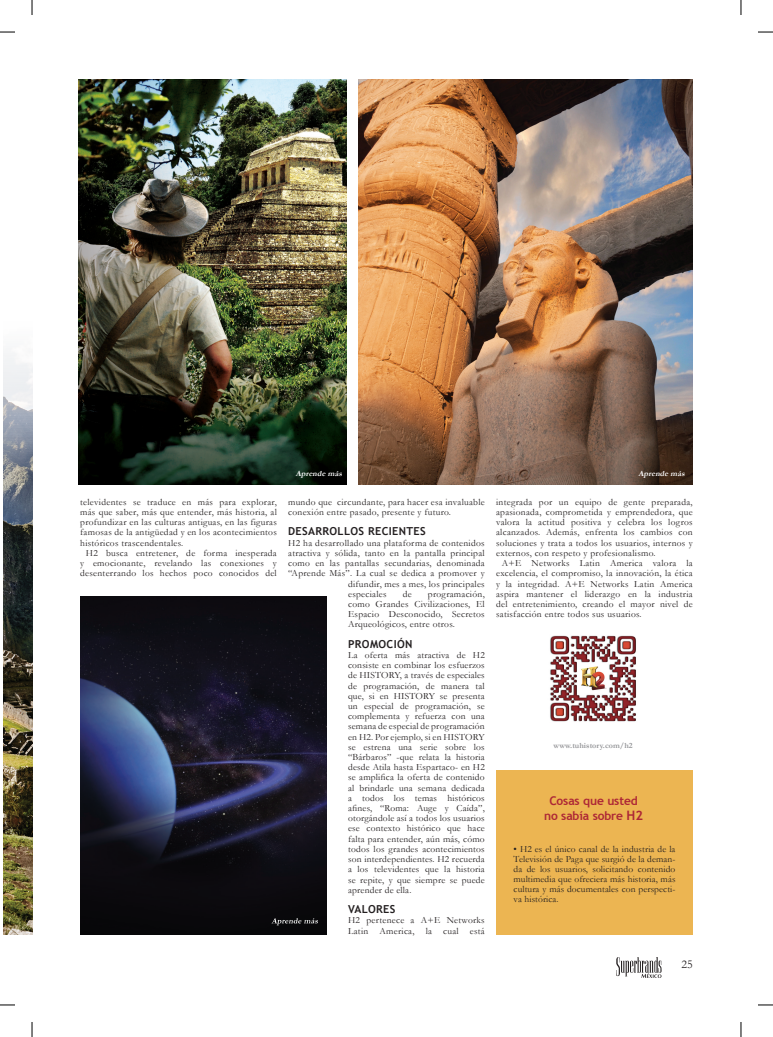
<style>
.page{position:relative;width:773px;height:1037px;background:#fff}
.page>*{position:absolute;margin:0;border:0;box-sizing:border-box;transform-origin:0 0}
.t1{font:700 12px "Trebuchet MS";letter-spacing:-.01em;color:#ad2736}
.t2{font:12px "Garamond";color:#231f20}
.t3{font:700 11px "Trebuchet MS";letter-spacing:.03em;color:#231f20}
.t4{font:9.5px/10.2px "Garamond";letter-spacing:.03em;color:#231f20;text-align:justify}
.t5{font:700 8px "Garamond";letter-spacing:.01em;color:#919295}
.t6{font:italic 700 8px "Garamond";color:#fff}
.s1{font-size:13px}
</style>
<div class="page">
<svg style="left:616px;top:957px;width:45px;height:20px"></svg>
<img style="left:550px;top:635px;width:86px;height:87px">
<div style="left:496px;top:769px;width:196px;height:164px;background:#ecb552"></div>
<img style="left:358px;top:80px;width:334px;height:404px">
<img style="left:4px;top:353px;width:28px;height:580px">
<img style="left:79px;top:80px;width:268px;height:405px">
<img style="left:81px;top:596px;width:245px;height:337px">
<svg style="left:271px;top:918px;width:47px;height:7px"></svg>
<svg style="left:0;top:31px;width:15px;height:2px"></svg>
<svg style="left:758px;top:31px;width:15px;height:2px"></svg>
<svg style="left:0;top:1004px;width:15px;height:1px"></svg>
<svg style="left:758px;top:1004px;width:15px;height:1px"></svg>
<svg style="left:31px;top:0;width:2px;height:15px"></svg>
<svg style="left:31px;top:1022px;width:2px;height:14px"></svg>
<svg style="left:740px;top:0;width:1px;height:15px"></svg>
<svg style="left:740px;top:1022px;width:1px;height:14px"></svg>
<p class="t4" style="left:80px;top:496px;width:198px">televidentes se traduce en más para explorar, más que saber, más que entender, más historia, al profundizar en las culturas antiguas, en las figuras famosas de la antigüedad y en los acontecimientos históricos trascendentales.</p>
<p class="t4" style="left:80px;top:547px;width:198px;text-align:center">H2 busca entretener, de forma inesperada y emocionante, revelando las conexiones y desenterrando los hechos poco conocidos del</p>
<p class="t6" style="left:296px;top:468px;width:49px">Aprende más</p>
<p class="t6" style="left:638px;top:468px;width:49px">Aprende más</p>
<p class="t4" style="left:288px;top:496px;width:198px">mundo que circundante, para hacer esa invaluable conexión entre pasado, presente y futuro.</p>
<p class="t3" style="left:288px;top:524px;width:139px">DESARROLLOS RECIENTES</p>
<p class="t4" style="left:288px;top:537px;width:198px">H2 ha desarrollado una plataforma de contenidos</p>
<p class="t4" style="left:288px;top:547px;width:198px">atractiva y sólida, tanto en la pantalla principal</p>
<p class="t4" style="left:288px;top:558px;width:198px">como en las pantallas secundarias, denominada</p>
<p class="t4" style="left:288px;top:568px;width:198px">“Aprende Más”. La cual se dedica a promover y</p>
<p class="t4" style="left:348px;top:578px;width:138px">difundir, mes a mes, los principales</p>
<p class="t4" style="left:348px;top:588px;width:40px">especiales</p>
<p class="t4" style="left:403px;top:588px;width:10px">de</p>
<p class="t4" style="left:348px;top:588px;width:138px;text-indent:80px">programación, como Grandes Civilizaciones, El Espacio Desconocido, Secretos Arqueológicos, entre otros.</p>
<p class="t3" style="left:348px;top:637px;width:66px">PROMOCIÓN</p>
<p class="t4" style="left:348px;top:649px;width:138px">La oferta más atractiva de H2 consiste en combinar los esfuerzos de HISTORY, a través de especiales de programación, de manera tal que, si en HISTORY se presenta un especial de programación, se complementa y refuerza con una semana de especial de programación en H2. Por ejemplo, si en HISTORY se estrena una serie sobre los “Bárbaros” -que relata la historia desde Atila hasta Espartaco- en H2 se amplifica la oferta de contenido al brindarle una semana dedicada a todos los temas históricos afines, “Roma: Auge y Caída”, otorgándole así a todos los usuarios ese contexto histórico que hace falta para entender, aún más, cómo todos los grandes acontecimientos son interdependientes. H2 recuerda a los televidentes que la historia se repite, y que siempre se puede aprender de ella.</p>
<p class="t3" style="left:348px;top:902px;width:49px">VALORES</p>
<p class="t4" style="left:348px;top:915px;width:138px">H2 pertenece a A+E Networks<br>Latin America, la cual está</p>
<p class="t4" style="left:496px;top:496px;width:198px">integrada por un equipo de gente preparada, apasionada, comprometida y emprendedora, que valora la actitud positiva y celebra los logros alcanzados. Además, enfrenta los cambios con soluciones y trata a todos los usuarios, internos y externos, con respeto y profesionalismo.</p>
<p class="t4" style="left:496px;top:558px;width:198px;text-indent:6px">A+E Networks Latin America valora la excelencia, el compromiso, la innovación, la ética y la integridad. A+E Networks Latin America aspira mantener el liderazgo en la industria del entretenimiento, creando el mayor nivel de satisfacción entre todos sus usuarios.</p>
<p class="t5" style="left:553px;top:740px;width:81px">www.tuhistory.com/h2</p>
<p class="t1" style="left:549px;top:793px;width:90px">Cosas que usted</p>
<p class="t1" style="left:544px;top:808px;width:100px">no sabía sobre <span class="s1">H2</span></p>
<p class="t4" style="left:513px;top:843px;width:163px">• H2 es el único canal de la industria de la Televisión de Paga que surgió de la deman&shy;da de los usuarios, solicitando contenido multimedia que ofreciera más historia, más cultura y más documentales con perspecti&shy;va histórica.</p>
<p class="t2" style="left:681px;top:957px;width:13px">25</p>
</div>
